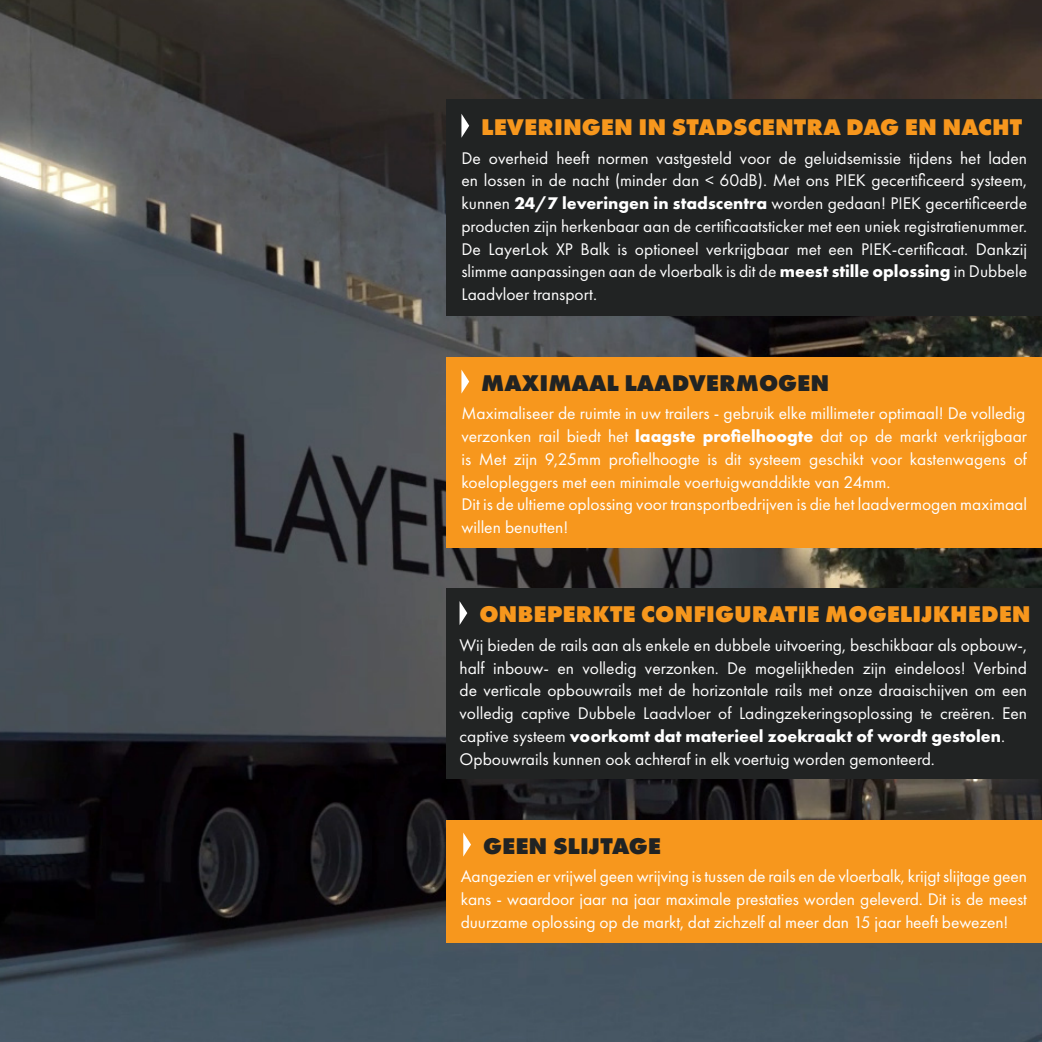
<style>
.page{position:relative;width:1042px;height:1042px;background:#fff}
.page>*{position:absolute;margin:0;border:0;box-sizing:border-box;transform-origin:0 0}
.t1{font:800 23.62px "Futura PT";color:#f7971d}
.t2{font:800 23.62px "Futura PT";color:#212323}
.t3{font:17.5px/22.8px "Futura PT";color:#fff;text-align:justify}
.s1{font-weight:700}
</style>
<div class="page">
<img style="left:0;top:0;width:1042px;height:1042px">
<div style="left:446px;top:357px;width:596px;height:190px;background:#f7971d"></div>
<svg style="left:461px;top:369px;width:8px;height:25px"></svg>
<div style="left:446px;top:99px;width:596px;height:217px;background:#212323"></div>
<svg style="left:461px;top:114px;width:8px;height:24px"></svg>
<div style="left:446px;top:589px;width:596px;height:190px;background:#212323"></div>
<div style="left:446px;top:820px;width:596px;height:123px;background:#f7971d"></div>
<svg style="left:459px;top:601px;width:8px;height:24px"></svg>
<svg style="left:463px;top:832px;width:8px;height:24px"></svg>
<p class="t1" style="left:481px;top:112px;width:542px">LEVERINGEN IN STADSCENTRA DAG EN NACHT</p>
<p class="t3" style="left:461px;top:146px;width:567px">De overheid heeft normen vastgesteld voor de geluidsemissie tijdens het laden en lossen in de nacht (minder dan &lt; 60dB). Met ons PIEK gecertificeerd systeem, kunnen <span class="s1">24/7 leveringen in stadscentra</span> worden gedaan! PIEK gecertificeerde producten zijn herkenbaar aan de certificaatsticker met een uniek registratienummer.</p>
<p class="t3" style="left:461px;top:237px;width:567px">De LayerLok XP Balk is optioneel verkrijgbaar met een PIEK-certificaat. Dankzij slimme aanpassingen aan de vloerbalk is dit de <span class="s1">meest stille oplossing</span> in Dubbele Laadvloer transport.</p>
<p class="t2" style="left:481px;top:368px;width:350px">MAXIMAAL LAADVERMOGEN</p>
<p class="t3" style="left:461px;top:402px;width:565px">Maximaliseer de ruimte in uw trailers - gebruik elke millimeter optimaal! De volledig</p>
<p class="t3" style="left:461px;top:425px;width:567px">verzonken rail biedt het <span class="s1">laagste profielhoogte</span> dat op de markt verkrijgbaar is Met zijn 9,25mm profielhoogte is dit systeem geschikt voor kastenwagens of koelopleggers met een minimale voertuigwanddikte van 24mm.</p>
<p class="t3" style="left:461px;top:493px;width:567px">Dit is de ultieme oplossing voor transportbedrijven is die het laadvermogen maximaal willen benutten!</p>
<p class="t1" style="left:479px;top:599px;width:553px">ONBEPERKTE CONFIGURATIE MOGELIJKHEDEN</p>
<p class="t3" style="left:459px;top:633px;width:569px">Wij bieden de rails aan als enkele en dubbele uitvoering, beschikbaar als opbouw-, half inbouw- en volledig verzonken. De mogelijkheden zijn eindeloos! Verbind de verticale opbouwrails met de horizontale rails met onze draaischijven om een volledig captive Dubbele Laadvloer of Ladingzekeringsoplossing te creëren. Een captive systeem <span class="s1">voorkomt dat materieel zoekraakt of wordt gestolen</span>.</p>
<p class="t3" style="left:459px;top:747px;width:477px">Opbouwrails kunnen ook achteraf in elk voertuig worden gemonteerd.</p>
<p class="t2" style="left:483px;top:830px;width:179px">GEEN SLIJTAGE</p>
<p class="t3" style="left:461px;top:865px;width:568px">Aangezien er vrijwel geen wrijving is tussen de rails en de vloerbalk, krijgt slijtage geen kans - waardoor jaar na jaar maximale prestaties worden geleverd. Dit is de meest duurzame oplossing op de markt, dat zichzelf al meer dan 15 jaar heeft bewezen!</p>
</div>
